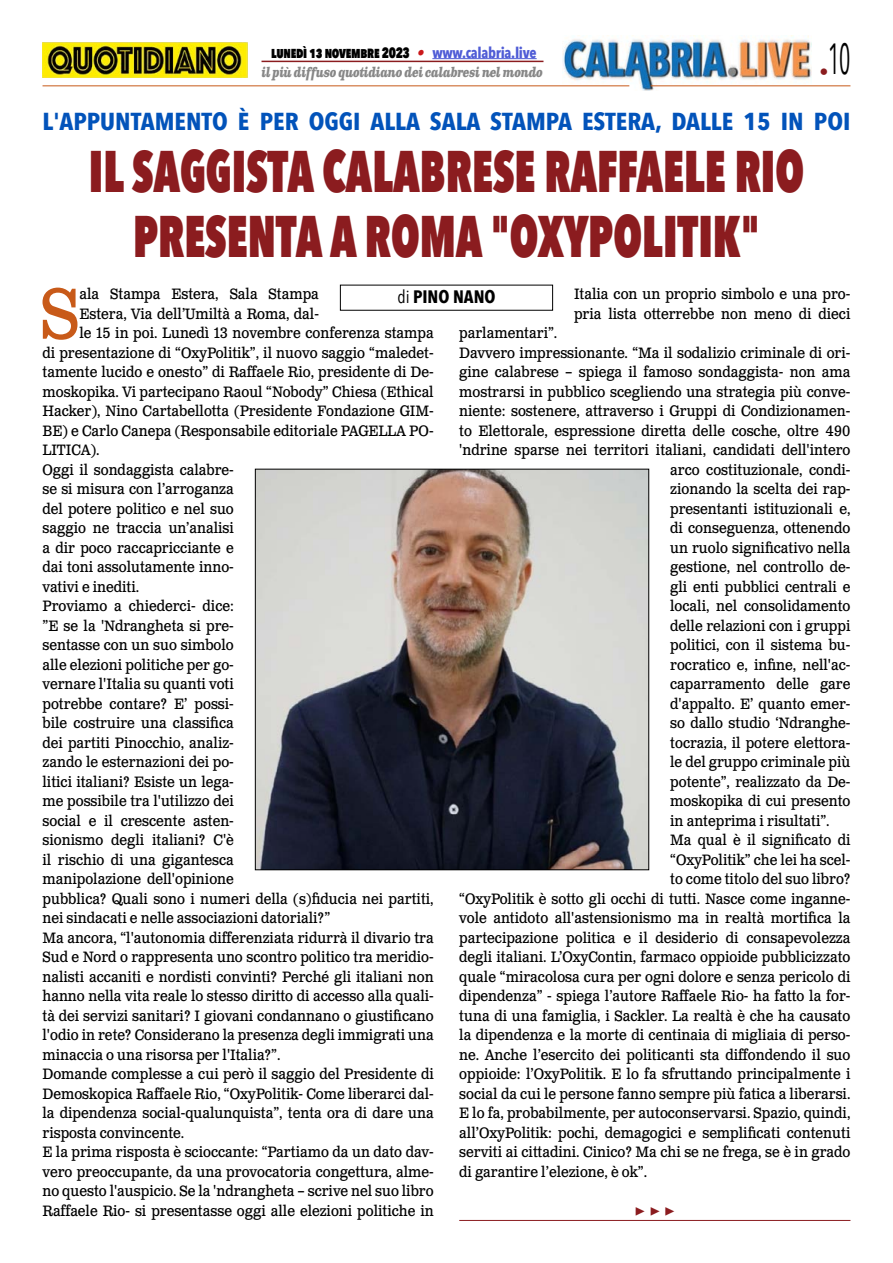
<style>
.page{position:relative;width:893px;height:1263px;background:#fff}
.page>*{position:absolute;margin:0;border:0;box-sizing:border-box;transform-origin:0 0}
.t1{font:71.25px "Clarendon Text Pro";color:#c85a19;scale:.9 1}
.t2{font:800 58.5px/64.5px "Avenir Next Condensed";color:#8b1c1f;text-align:center;scale:.77 1}
.t3{font:43.5px "Avenir Next Condensed";color:#000;scale:.55 1}
.t4{font:700 24.45px "Avenir Next Condensed";color:#0253ba;scale:1.05 1}
.t5{font:700 18px "Avenir Next Condensed";color:#000}
.t6{font:700 18px "Minion Pro";color:#8b1c1f}
.t7{font:15px/19.5px "Clarendon Text Pro";color:#000;scale:.9 1}
.t8{font:800 15px "Avenir Next Condensed";letter-spacing:-.02em;color:#000;scale:.86 1}
.t9{font:italic 700 13.5px "Clarendon Text Pro";letter-spacing:-.05em;color:#878787;scale:.79 1}
.s1{font-family:"Clarendon Text Pro";font-weight:700;font-style:italic;color:#ca181a}
.s2{font-weight:700;color:#4f5cd6}
.s3{font-weight:400}
</style>
<div class="page">
<img style="left:563px;top:36px;width:248px;height:54px">
<hr style="left:43px;top:85px;width:586px;height:1px;background:#c85a19">
<hr style="left:651px;top:85px;width:199px;height:1px;background:#c85a19">
<hr style="left:432px;top:58px;width:105px;height:1px;background:#4f5cd6">
<hr style="left:261px;top:61px;width:282px;height:1px;background:#8b1c1f">
<img style="left:43px;top:43px;width:204px;height:34px">
<hr style="left:459px;top:1220px;width:391px;height:1px;background:#8b1c1f">
<img style="left:257px;top:471px;width:390px;height:397px">
<div style="left:255px;top:469px;width:394px;height:401px;border:1px solid #000"></div>
<p class="t8" style="left:271px;top:43px;width:310px">lunedì 13 novembre 2023 <span class="s1">•</span> <span class="s2">www.calabria.live</span></p>
<p class="t9" style="left:261px;top:64px;width:358px">il più diffuso quotidiano dei calabresi nel mondo</p>
<h3 class="t3" style="left:820px;top:21px;width:58px"><sub>•</sub>10</h3>
<h3 class="t4" style="left:43px;top:107px;width:771px">L'APPUNTAMENTO È PER OGGI ALLA SALA STAMPA ESTERA, DALLE 15 IN POI</h3>
<h2 class="t2" style="left:89px;top:139px;width:930px">IL SAGGISTA CALABRESE RAFFAELE RIO<br>PRESENTA A ROMA "OXYPOLITIK"</h2>
<h1 class="t1" style="left:40px;top:270px;width:45px">S</h1>
<p class="t7" style="left:80px;top:285px;width:267px">ala Stampa Estera, Sala Stampa</p>
<p class="t7" style="left:574px;top:285px;width:309px">Italia con un proprio simbolo e una pro&shy;pria lista otterrebbe non meno di dieci</p>
<p class="t5" style="left:397px;top:286px;width:100px"><span class="s3">di</span> PINO NANO</p>
<p class="t7" style="left:80px;top:304px;width:267px">Estera, Via dell’Umiltà a Roma, dal-</p>
<p class="t7" style="left:80px;top:324px;width:395px">le 15 in poi. Lunedì 13 novembre conferenza stampa</p>
<p class="t7" style="left:43px;top:343px;width:436px">di presentazione di “OxyPolitik”, il nuovo saggio “maledet-</p>
<p class="t7" style="left:43px;top:363px;width:436px">tamente lucido e onesto” di Raffaele Rio, presidente di De-</p>
<p class="t7" style="left:43px;top:382px;width:436px">moskopika. Vi partecipano Raoul “Nobody” Chiesa (Ethical</p>
<p class="t7" style="left:43px;top:402px;width:436px">Hacker), Nino Cartabellotta (Presidente Fondazione GIM-</p>
<p class="t7" style="left:43px;top:421px;width:436px">BE) e Carlo Canepa (Responsabile editoriale PAGELLA PO-</p>
<p class="t7" style="left:43px;top:441px;width:65px">LITICA).</p>
<p class="t7" style="left:43px;top:460px;width:214px">Oggi il sondaggista calabre-</p>
<p class="t7" style="left:43px;top:480px;width:214px">se si misura con l’arroganza</p>
<p class="t7" style="left:43px;top:499px;width:214px">del potere politico e nel suo</p>
<p class="t7" style="left:43px;top:519px;width:214px">saggio ne traccia un’analisi</p>
<p class="t7" style="left:43px;top:538px;width:214px">a dir poco raccapricciante e</p>
<p class="t7" style="left:43px;top:558px;width:214px">dai toni assolutamente inno-</p>
<p class="t7" style="left:43px;top:577px;width:109px">vativi e inediti.</p>
<p class="t7" style="left:43px;top:597px;width:214px">Proviamo a chiederci- dice:</p>
<p class="t7" style="left:43px;top:616px;width:214px">”E se la 'Ndrangheta si pre-</p>
<p class="t7" style="left:43px;top:636px;width:214px">sentasse con un suo simbolo</p>
<p class="t7" style="left:43px;top:655px;width:214px">alle elezioni politiche per go-</p>
<p class="t7" style="left:43px;top:675px;width:214px">vernare l'Italia su quanti voti</p>
<p class="t7" style="left:43px;top:694px;width:214px">potrebbe contare? E’ possi-</p>
<p class="t7" style="left:43px;top:714px;width:214px">bile costruire una classifica</p>
<p class="t7" style="left:43px;top:733px;width:214px">dei partiti Pinocchio, analiz-</p>
<p class="t7" style="left:43px;top:753px;width:214px">zando le esternazioni dei po-</p>
<p class="t7" style="left:43px;top:772px;width:214px">litici italiani? Esiste un lega-</p>
<p class="t7" style="left:43px;top:792px;width:214px">me possibile tra l'utilizzo dei</p>
<p class="t7" style="left:43px;top:811px;width:214px">social e il crescente asten-</p>
<p class="t7" style="left:43px;top:831px;width:214px">sionismo degli italiani? C'è</p>
<p class="t7" style="left:43px;top:850px;width:214px">il rischio di una gigantesca</p>
<p class="t7" style="left:43px;top:870px;width:214px">manipolazione dell'opinione</p>
<p class="t7" style="left:43px;top:889px;width:436px">pubblica? Quali sono i numeri della (s)fiducia nei partiti,</p>
<p class="t7" style="left:43px;top:909px;width:321px">nei sindacati e nelle associazioni datoriali?”</p>
<p class="t7" style="left:43px;top:928px;width:436px">Ma ancora, “l'autonomia differenziata ridurrà il divario tra</p>
<p class="t7" style="left:43px;top:948px;width:436px">Sud e Nord o rappresenta uno scontro politico tra meridio-</p>
<p class="t7" style="left:43px;top:967px;width:436px">nalisti accaniti e nordisti convinti? Perché gli italiani non</p>
<p class="t7" style="left:43px;top:987px;width:436px">hanno nella vita reale lo stesso diritto di accesso alla quali-</p>
<p class="t7" style="left:43px;top:1006px;width:436px">tà dei servizi sanitari? I giovani condannano o giustificano</p>
<p class="t7" style="left:43px;top:1026px;width:436px">l'odio in rete? Considerano la presenza degli immigrati una</p>
<p class="t7" style="left:43px;top:1045px;width:266px">minaccia o una risorsa per l'Italia?”.</p>
<p class="t7" style="left:43px;top:1065px;width:436px">Domande complesse a cui però il saggio del Presidente di</p>
<p class="t7" style="left:43px;top:1084px;width:436px">Demoskopica Raffaele Rio, “OxyPolitik- Come liberarci dal-</p>
<p class="t7" style="left:43px;top:1104px;width:436px">la dipendenza social-qualunquista”, tenta ora di dare una</p>
<p class="t7" style="left:43px;top:1123px;width:159px">risposta convincente.</p>
<p class="t7" style="left:43px;top:1143px;width:436px">E la prima risposta è scioccante: “Partiamo da un dato dav-</p>
<p class="t7" style="left:43px;top:1162px;width:436px">vero preoccupante, da una provocatoria congettura, alme-</p>
<p class="t7" style="left:43px;top:1182px;width:436px">no questo l'auspicio. Se la 'ndrangheta – scrive nel suo libro</p>
<p class="t7" style="left:43px;top:1201px;width:436px">Raffaele Rio- si presentasse oggi alle elezioni politiche in</p>
<p class="t7" style="left:459px;top:324px;width:110px">parlamentari”.</p>
<p class="t7" style="left:459px;top:343px;width:436px">Davvero impressionante. “Ma il sodalizio criminale di ori-</p>
<p class="t7" style="left:459px;top:363px;width:436px">gine calabrese – spiega il famoso sondaggista- non ama</p>
<p class="t7" style="left:459px;top:382px;width:436px">mostrarsi in pubblico scegliendo una strategia più conve-</p>
<p class="t7" style="left:459px;top:402px;width:436px">niente: sostenere, attraverso i Gruppi di Condizionamen-</p>
<p class="t7" style="left:459px;top:421px;width:436px">to Elettorale, espressione diretta delle cosche, oltre 490</p>
<p class="t7" style="left:459px;top:441px;width:436px">'ndrine sparse nei territori italiani, candidati dell'intero</p>
<p class="t7" style="left:670px;top:460px;width:202px">arco costituzionale, condi-</p>
<p class="t7" style="left:670px;top:480px;width:202px">zionando la scelta dei rap-</p>
<p class="t7" style="left:670px;top:499px;width:202px">presentanti istituzionali e,</p>
<p class="t7" style="left:670px;top:519px;width:202px">di conseguenza, ottenendo</p>
<p class="t7" style="left:670px;top:538px;width:202px">un ruolo significativo nella</p>
<p class="t7" style="left:670px;top:558px;width:202px">gestione, nel controllo de-</p>
<p class="t7" style="left:670px;top:577px;width:202px">gli enti pubblici centrali e</p>
<p class="t7" style="left:670px;top:597px;width:202px">locali, nel consolidamento</p>
<p class="t7" style="left:670px;top:616px;width:202px">delle relazioni con i gruppi</p>
<p class="t7" style="left:670px;top:636px;width:202px">politici, con il sistema bu-</p>
<p class="t7" style="left:670px;top:655px;width:202px">rocratico e, infine, nell'ac-</p>
<p class="t7" style="left:670px;top:675px;width:202px">caparramento delle gare</p>
<p class="t7" style="left:670px;top:694px;width:202px">d'appalto. E’ quanto emer-</p>
<p class="t7" style="left:670px;top:714px;width:202px">so dallo studio ‘Ndranghe-</p>
<p class="t7" style="left:670px;top:733px;width:202px">tocrazia, il potere elettora-</p>
<p class="t7" style="left:670px;top:753px;width:202px">le del gruppo criminale più</p>
<p class="t7" style="left:670px;top:772px;width:202px">potente”, realizzato da De-</p>
<p class="t7" style="left:670px;top:792px;width:202px">moskopika di cui presento</p>
<p class="t7" style="left:670px;top:811px;width:179px">in anteprima i risultati”.</p>
<p class="t7" style="left:670px;top:831px;width:202px">Ma qual è il significato di</p>
<p class="t7" style="left:670px;top:850px;width:202px">“OxyPolitik” che lei ha scel-</p>
<p class="t7" style="left:670px;top:870px;width:202px">to come titolo del suo libro?</p>
<p class="t7" style="left:459px;top:889px;width:436px">“OxyPolitik è sotto gli occhi di tutti. Nasce come inganne-</p>
<p class="t7" style="left:459px;top:909px;width:436px">vole antidoto all'astensionismo ma in realtà mortifica la</p>
<p class="t7" style="left:459px;top:928px;width:436px">partecipazione politica e il desiderio di consapevolezza</p>
<p class="t7" style="left:459px;top:948px;width:436px">degli italiani. L’OxyContin, farmaco oppioide pubblicizzato</p>
<p class="t7" style="left:459px;top:967px;width:436px">quale “miracolosa cura per ogni dolore e senza pericolo di</p>
<p class="t7" style="left:459px;top:987px;width:436px">dipendenza” - spiega l’autore Raffaele Rio- ha fatto la for-</p>
<p class="t7" style="left:459px;top:1006px;width:436px">tuna di una famiglia, i Sackler. La realtà è che ha causato</p>
<p class="t7" style="left:459px;top:1026px;width:436px">la dipendenza e la morte di centinaia di migliaia di perso-</p>
<p class="t7" style="left:459px;top:1045px;width:436px">ne. Anche l’esercito dei politicanti sta diffondendo il suo</p>
<p class="t7" style="left:459px;top:1065px;width:436px">oppioide: l’OxyPolitik. E lo fa sfruttando principalmente i</p>
<p class="t7" style="left:459px;top:1084px;width:436px">social da cui le persone fanno sempre più fatica a liberarsi.</p>
<p class="t7" style="left:459px;top:1104px;width:436px">E lo fa, probabilmente, per autoconservarsi. Spazio, quindi,</p>
<p class="t7" style="left:459px;top:1123px;width:436px">all’OxyPolitik: pochi, demagogici e semplificati contenuti</p>
<p class="t7" style="left:459px;top:1143px;width:436px">serviti ai cittadini. Cinico? Ma chi se ne frega, se è in grado</p>
<p class="t7" style="left:459px;top:1162px;width:210px">di garantire l’elezione, è ok”.</p>
<p class="t6" style="left:635px;top:1197px;width:42px">▶ ▶ ▶</p>
</div>
